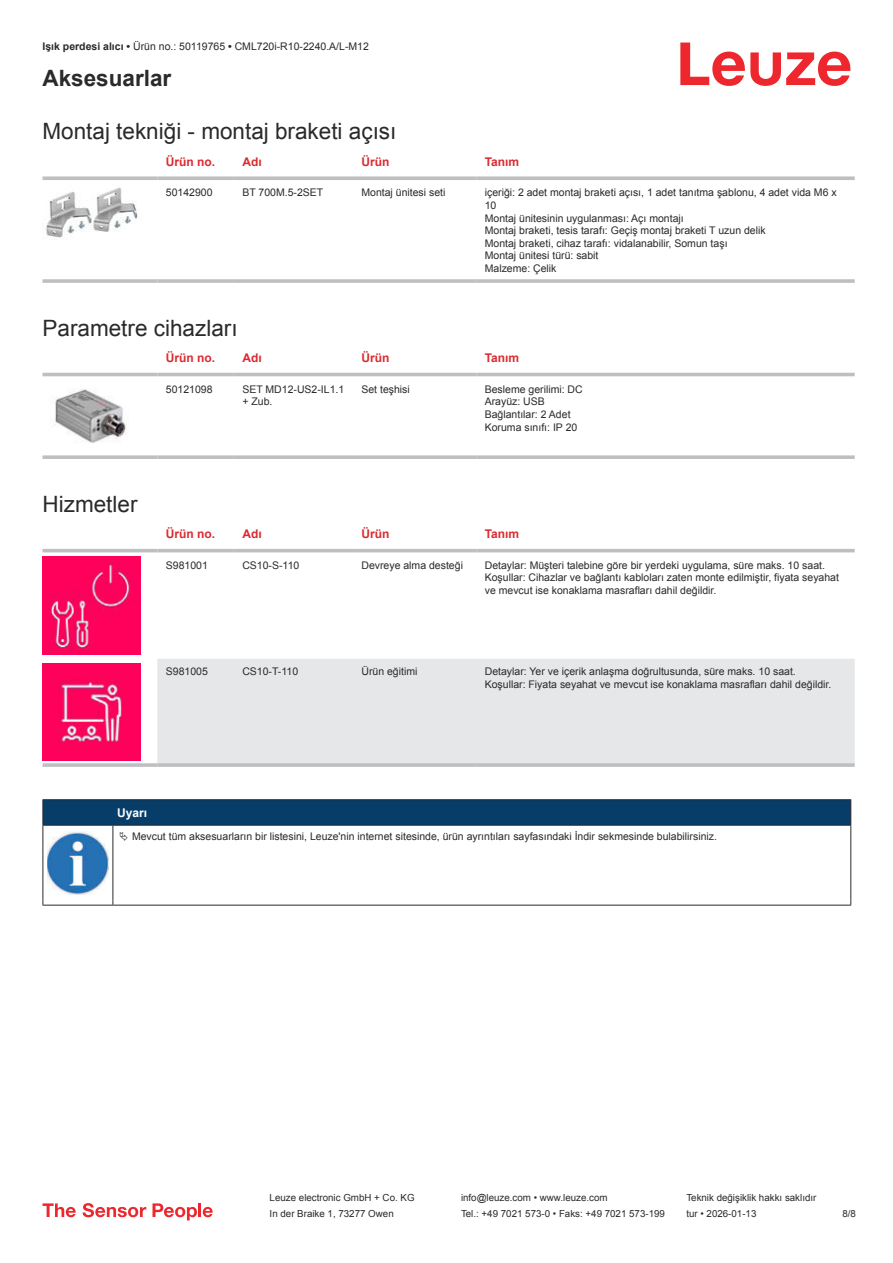
<style>
.page{position:relative;width:893px;height:1263px;background:#fff}
.page>*{position:absolute;margin:0;border:0;box-sizing:border-box;transform-origin:0 0}
.t1{font:22.5px "Arial";color:#2b292a}
.t2{font:700 22.5px "Arial";color:#2b292a}
.t3{font:700 12px "Arial";color:#db2a30}
.t4{font:700 12px "Arial";color:#fff}
.t5{font:10.5px/12.6px "Arial";color:#2b292a}
.t6{font:9.75px "Arial";color:#2b292a}
.s1{font-weight:700}
</style>
<div class="page">
<svg style="left:680px;top:43px;width:170px;height:43px"></svg>
<svg style="left:43px;top:176px;width:114px;height:4px"></svg>
<svg style="left:157px;top:176px;width:77px;height:4px"></svg>
<svg style="left:234px;top:176px;width:119px;height:4px"></svg>
<svg style="left:353px;top:176px;width:123px;height:4px"></svg>
<svg style="left:476px;top:176px;width:379px;height:4px;background:#c4c6c8"></svg>
<hr style="left:43px;top:279px;width:114px;height:4px;background:#bdbfc1">
<hr style="left:157px;top:279px;width:77px;height:4px;background:#c7c9ca">
<hr style="left:234px;top:279px;width:119px;height:4px;background:#bdbfc1">
<hr style="left:353px;top:279px;width:123px;height:4px;background:#bdbfc1">
<hr style="left:476px;top:279px;width:379px;height:4px;background:#c7c9ca">
<img style="left:46px;top:187px;width:92px;height:51px">
<div style="left:43px;top:372px;width:812px;height:5px;background:#ededee"></div>
<hr style="left:43px;top:373px;width:114px;height:3px;background:#bdbfc1">
<hr style="left:157px;top:373px;width:77px;height:3px;background:#bdbfc1">
<hr style="left:234px;top:373px;width:119px;height:3px;background:#bdbfc1">
<hr style="left:353px;top:373px;width:123px;height:3px;background:#bdbfc1">
<hr style="left:476px;top:373px;width:379px;height:3px;background:#bdbfc1">
<svg style="left:43px;top:455px;width:114px;height:4px"></svg>
<svg style="left:157px;top:455px;width:77px;height:4px"></svg>
<svg style="left:234px;top:455px;width:119px;height:4px"></svg>
<svg style="left:353px;top:455px;width:123px;height:4px"></svg>
<svg style="left:476px;top:455px;width:379px;height:4px;background:#c3c5c7"></svg>
<img style="left:53px;top:389px;width:73px;height:54px">
<svg style="left:43px;top:552px;width:812px;height:209px"></svg>
<div style="left:157px;top:659px;width:698px;height:104px;background:#e6e7e9"></div>
<hr style="left:43px;top:549px;width:114px;height:3px;background:#bdbfc1">
<hr style="left:157px;top:549px;width:77px;height:3px;background:#bdbfc1">
<hr style="left:234px;top:549px;width:119px;height:3px;background:#bdbfc1">
<hr style="left:353px;top:549px;width:123px;height:3px;background:#bdbfc1">
<hr style="left:476px;top:549px;width:379px;height:3px;background:#bdbfc1">
<svg style="left:43px;top:763px;width:114px;height:4px"></svg>
<hr style="left:157px;top:763px;width:77px;height:4px;background:#c6c7c9">
<hr style="left:234px;top:763px;width:119px;height:4px;background:#bdbfc1">
<hr style="left:353px;top:763px;width:123px;height:4px;background:#bdbfc1">
<hr style="left:476px;top:763px;width:379px;height:4px;background:#c6c7c9">
<img style="left:43px;top:557px;width:97px;height:97px">
<img style="left:43px;top:663px;width:97px;height:98px">
<svg style="left:44px;top:826px;width:806px;height:79px"></svg>
<hr style="left:43px;top:799px;width:70px;height:1px;background:#2b292a">
<hr style="left:43px;top:825px;width:70px;height:1px;background:#2b292a">
<hr style="left:113px;top:799px;width:738px;height:1px;background:#2b292a">
<svg style="left:43px;top:800px;width:808px;height:25px;background:#063c67"></svg>
<hr style="left:113px;top:825px;width:738px;height:1px;background:#2b292a">
<hr style="left:43px;top:826px;width:1px;height:75px;background:#2b292a">
<hr style="left:113px;top:826px;width:1px;height:75px;background:#2b292a">
<hr style="left:850px;top:826px;width:1px;height:75px;background:#2b292a">
<hr style="left:43px;top:905px;width:70px;height:1px;background:#2b292a">
<hr style="left:113px;top:905px;width:738px;height:1px;background:#2b292a">
<img style="left:47px;top:832px;width:61px;height:62px">
<div style="left:115px;top:826px;width:734px;height:20px;background:#fff"></div>
<svg style="left:43px;top:1203px;width:33px;height:14px"></svg>
<svg style="left:83px;top:1203px;width:63px;height:14px"></svg>
<svg style="left:153px;top:1203px;width:44px;height:17px"></svg>
<hr style="left:198px;top:1203px;width:3px;height:14px;background:#ed272d">
<svg style="left:203px;top:1207px;width:10px;height:10px"></svg>
<p class="t5" style="left:43px;top:41px;width:328px"><span class="s1">Işık perdesi alıcı •</span> Ürün no.: 50119765 <span class="s1">•</span> CML720i-R10-2240.A/L-M12</p>
<h1 class="t2" style="left:43px;top:63px;width:130px">Aksesuarlar</h1>
<h1 class="t1" style="left:43px;top:116px;width:355px">Montaj tekniği - montaj braketi açısı</h1>
<p class="t3" style="left:166px;top:153px;width:51px">Ürün no.</p>
<p class="t3" style="left:242px;top:153px;width:21px">Adı</p>
<p class="t3" style="left:361px;top:157px;width:29px">Ürün</p>
<p class="t3" style="left:485px;top:153px;width:36px">Tanım</p>
<p class="t5" style="left:166px;top:187px;width:48px">50142900</p>
<p class="t5" style="left:242px;top:187px;width:82px">BT 700M.5-2SET</p>
<p class="t5" style="left:361px;top:186px;width:86px">Montaj ünitesi seti</p>
<p class="t5" style="left:485px;top:186px;width:353px">içeriği: 2 adet montaj braketi açısı, 1 adet tanıtma şablonu, 4 adet vida M6 x 10<br>Montaj ünitesinin uygulanması: Açı montajı<br>Montaj braketi, tesis tarafı: Geçiş montaj braketi T uzun delik<br>Montaj braketi, cihaz tarafı: vidalanabilir, Somun taşı<br>Montaj ünitesi türü: sabit<br>Malzeme: Çelik</p>
<h1 class="t1" style="left:43px;top:312px;width:197px">Parametre cihazları</h1>
<p class="t3" style="left:166px;top:349px;width:51px">Ürün no.</p>
<p class="t3" style="left:242px;top:349px;width:21px">Adı</p>
<p class="t3" style="left:361px;top:353px;width:29px">Ürün</p>
<p class="t3" style="left:485px;top:349px;width:36px">Tanım</p>
<p class="t5" style="left:166px;top:383px;width:48px">50121098</p>
<p class="t5" style="left:242px;top:383px;width:103px">SET MD12-US2-IL1.1 + Zub.</p>
<p class="t5" style="left:361px;top:383px;width:50px">Set teşhisi</p>
<p class="t5" style="left:485px;top:383px;width:100px">Besleme gerilimi: DC<br>Arayüz: USB<br>Bağlantılar: 2 Adet<br>Koruma sınıfı: IP 20</p>
<h1 class="t1" style="left:43px;top:488px;width:96px">Hizmetler</h1>
<p class="t3" style="left:166px;top:525px;width:51px">Ürün no.</p>
<p class="t3" style="left:242px;top:525px;width:21px">Adı</p>
<p class="t3" style="left:361px;top:529px;width:29px">Ürün</p>
<p class="t3" style="left:485px;top:525px;width:36px">Tanım</p>
<p class="t5" style="left:166px;top:559px;width:44px">S981001</p>
<p class="t5" style="left:242px;top:559px;width:58px">CS10-S-110</p>
<p class="t5" style="left:361px;top:559px;width:103px">Devreye alma desteği</p>
<p class="t5" style="left:485px;top:559px;width:356px">Detaylar: Müşteri talebine göre bir yerdeki uygulama, süre maks. 10 saat.<br>Koşullar: Cihazlar ve bağlantı kabloları zaten monte edilmiştir, fiyata seyahat ve mevcut ise konaklama masrafları dahil değildir.</p>
<p class="t5" style="left:166px;top:666px;width:44px">S981005</p>
<p class="t5" style="left:242px;top:666px;width:57px">CS10-T-110</p>
<p class="t5" style="left:361px;top:665px;width:58px">Ürün eğitimi</p>
<p class="t5" style="left:485px;top:665px;width:348px">Detaylar: Yer ve içerik anlaşma doğrultusunda, süre maks. 10 saat.<br>Koşullar: Fiyata seyahat ve mevcut ise konaklama masrafları dahil değildir.</p>
<p class="t4" style="left:117px;top:804px;width:32px">Uyarı</p>
<p class="t5" style="left:132px;top:830px;width:586px">Mevcut tüm aksesuarların bir listesini, Leuze'nin internet sitesinde, ürün ayrıntıları sayfasındaki İndir sekmesinde bulabilirsiniz.</p>
<p class="t6" style="left:270px;top:1191px;width:146px">Leuze electronic GmbH + Co. KG</p>
<p class="t6" style="left:461px;top:1191px;width:148px">info@leuze.com • www.leuze.com</p>
<p class="t6" style="left:686px;top:1191px;width:132px">Teknik değişiklik hakkı saklıdır</p>
<p class="t6" style="left:270px;top:1207px;width:126px">In der Braike 1, 73277 Owen</p>
<p class="t6" style="left:461px;top:1207px;width:205px">Tel.: +49 7021 573-0 • Faks: +49 7021 573-199</p>
<p class="t6" style="left:686px;top:1207px;width:72px">tur • 2026-01-13</p>
<p class="t6" style="left:842px;top:1210px;width:15px">8 /8</p>
</div>
